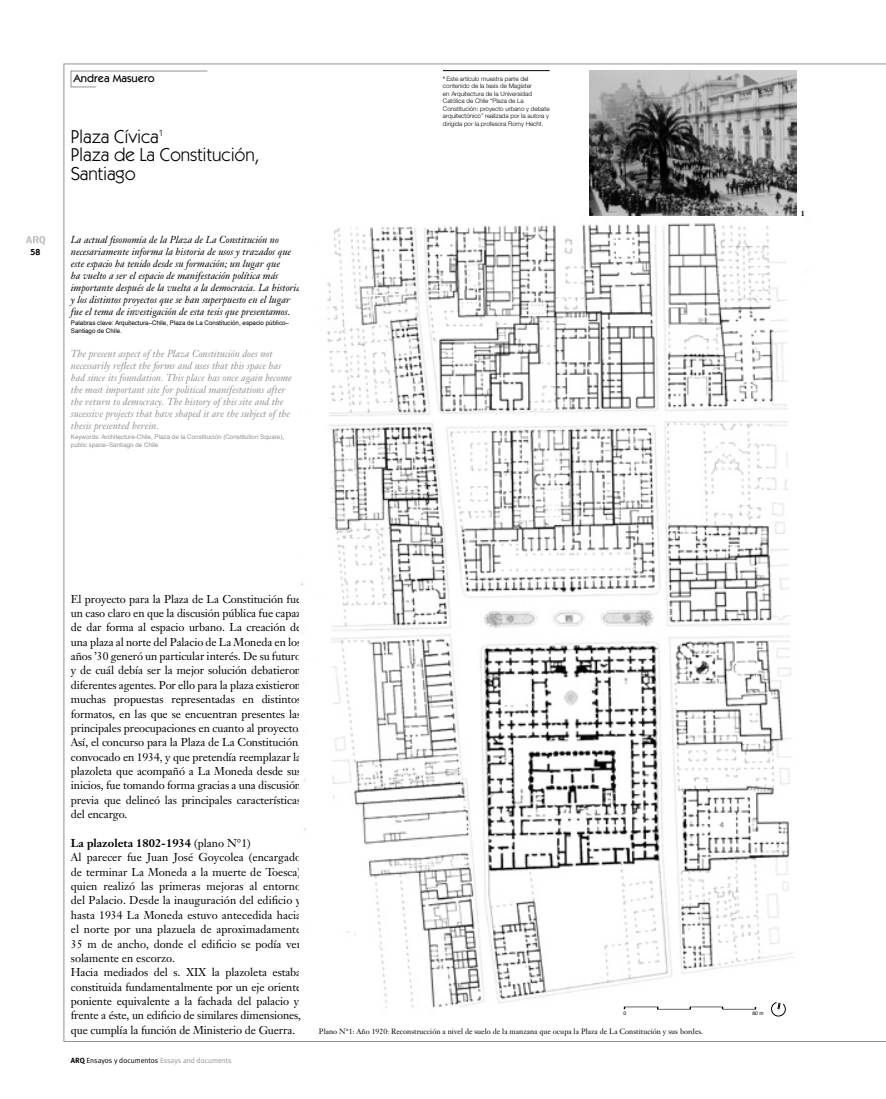
<style>
.page{position:relative;width:886px;height:1099px;background:#fff}
.page>*{position:absolute;margin:0;border:0;box-sizing:border-box;transform-origin:0 0}
.TITULO_EYD{font:18.75px/18.8px "Itc Kabel";color:#000}
.Body_Text{font:11.25px/14.4px "Janson Text";letter-spacing:-.01em;color:#000;text-align:justify}
.heading_1{font:11.25px/14.4px "Janson Text";letter-spacing:-.005em;color:#000;text-align:justify}
.heading_1-2{font:700 11.25px "Janson Text";color:#000}
._02_AUTOR{font:500 11.25px "Itc Kabel";color:#000}
.DIDAS{font:italic 10px/12px "Janson Text";color:#000}
.DIDAS-2{font:italic 10px/12px "Janson Text";color:#939393}
.t1{font:600 8.75px "Itc Kabel";color:#000}
.footnote_text{font:7.5px "Janson Text";color:#000}
.t2{font:7.5px "Meta Plus Normal";color:#000}
.NUMERO_DE_FOTO{font:700 7.5px "Janson Text";color:#000}
.DIDAS-3{font:300 6.25px/7.5px "Helvetica Neue";color:#000}
.t3{font:6.25px "Helvetica";color:#939393}
.DIDAS-4{font:6.25px "Helvetica";color:#000}
.Ficha_tec{font:5px "Helvetica";color:#000}
.s1{font-weight:400}
.s2{font-family:"Meta Plus";font-weight:700}
.s3{color:#939393}
</style>
<div class="page">
<svg style="left:26px;top:236px;width:20px;height:9px"></svg>
<img style="left:590px;top:71px;width:206px;height:144px">
<svg style="left:71px;top:71px;width:137px;height:16px"></svg>
<img style="left:300px;top:223px;width:494px;height:787px">
<hr style="left:443px;top:70px;width:106px;height:1px;background:#000">
<svg style="left:770px;top:1001px;width:17px;height:16px"></svg>
<svg style="left:624px;top:1006px;width:132px;height:3px"></svg>
<p class="t1" style="left:31px;top:246px;width:11px">58</p>
<p class="_02_AUTOR" style="left:73px;top:71px;width:83px">Andrea Masuero</p>
<p class="TITULO_EYD" style="left:71px;top:126px;width:94px">Plaza Cívica<sup>1</sup></p>
<p class="TITULO_EYD" style="left:71px;top:145px;width:190px">Plaza de La Constitución,<br>Santiago</p>
<p class="DIDAS" style="left:71px;top:234px;width:232px">La actual fisonomía de la Plaza de La Constitución no necesariamente informa la historia de usos y trazados que este espacio ha tenido desde su formación; un lugar que<br>ha vuelto a ser el espacio de manifestación política más importante después de la vuelta a la democracia. La historia y los distintos proyectos que se han superpuesto en el lugar fue el tema de investigación de esta tesis que presentamos.</p>
<p class="DIDAS-4" style="left:71px;top:319px;width:220px">Palabras clave: Arquitectura–Chile, Plaza de La Constitución, espacio público–</p>
<p class="DIDAS-4" style="left:71px;top:326px;width:53px">Santiago de Chile.</p>
<p class="DIDAS-2" style="left:71px;top:347px;width:223px">The present aspect of the Plaza Constitución does not necessarily reflect the forms and uses that this space has had since its foundation. This place has once again become the most important site for political manifestations after the return to democracy. The history of this site and the sucessive projects that have shaped it are the subject of the thesis presented herein.</p>
<p class="t3" style="left:71px;top:432px;width:215px">Keywords: Architecture-Chile, Plaza de la Constitución (Constitution Square),</p>
<p class="t3" style="left:71px;top:440px;width:89px">public space–Santiago de Chile</p>
<p class="DIDAS-3" style="left:443px;top:75px;width:108px"><sup>1</sup> Este artículo muestra parte del contenido de la tesis de Magister<br>en Arquitectura de la Universidad Católica de Chile “Plaza de La Constitución: proyecto urbano y debate arquitectónico” realizada por la autora y dirigida por la profesora Romy Hecht.</p>
<p class="NUMERO_DE_FOTO" style="left:801px;top:208px;width:6px">1</p>
<p class="Body_Text" style="left:71px;top:591px;width:232px">El proyecto para la Plaza de La Constitución fue un caso claro en que la discusión pública fue capaz de dar forma al espacio urbano. La creación de una plaza al norte del Palacio de La Moneda en los años ’30 generó un particular interés. De su futuro y de cuál debía ser la mejor solución debatieron diferentes agentes. Por ello para la plaza existieron muchas propuestas representadas en distintos formatos, en las que se encuentran presentes las principales preocupaciones en cuanto al proyecto.<br>Así, el concurso para la Plaza de La Constitución, convocado en 1934, y que pretendía reemplazar la plazoleta que acompañó a La Moneda desde sus inicios, fue tomando forma gracias a una discusión previa que delineó las principales características del encargo.</p>
<p class="heading_1-2" style="left:71px;top:835px;width:181px">La plazoleta 1802-1934 <span class="s1">(plano N°1)</span></p>
<p class="heading_1" style="left:71px;top:850px;width:232px">Al parecer fue Juan José Goycolea (encargado de terminar La Moneda a la muerte de Toesca) quien realizó las primeras mejoras al entorno del Palacio. Desde la inauguración del edificio y hasta 1934 La Moneda estuvo antecedida hacia el norte por una plazuela de aproximadamente 35 m de ancho, donde el edificio se podía ver solamente en escorzo.</p>
<p class="heading_1" style="left:71px;top:965px;width:232px">Hacia mediados del s. XIX la plazoleta estaba constituida fundamentalmente por un eje oriente poniente equivalente a la fachada del palacio y, frente a éste, un edificio de similares dimensiones, que cumplía la función de Ministerio de Guerra.</p>
<p class="t2" style="left:71px;top:1056px;width:162px"><span class="s2">ARQ</span> Ensayos y documentos <span class="s3">Essays and documents</span></p>
<p class="Ficha_tec" style="left:623px;top:1009px;width:4px">0</p>
<p class="Ficha_tec" style="left:752px;top:1009px;width:13px">80 m</p>
<p class="footnote_text" style="left:319px;top:1026px;width:386px">Plano N°1: Año 1920: Reconstrucción a nivel de suelo de la manzana que ocupa la Plaza de La Constitución y sus bordes.</p>
</div>
